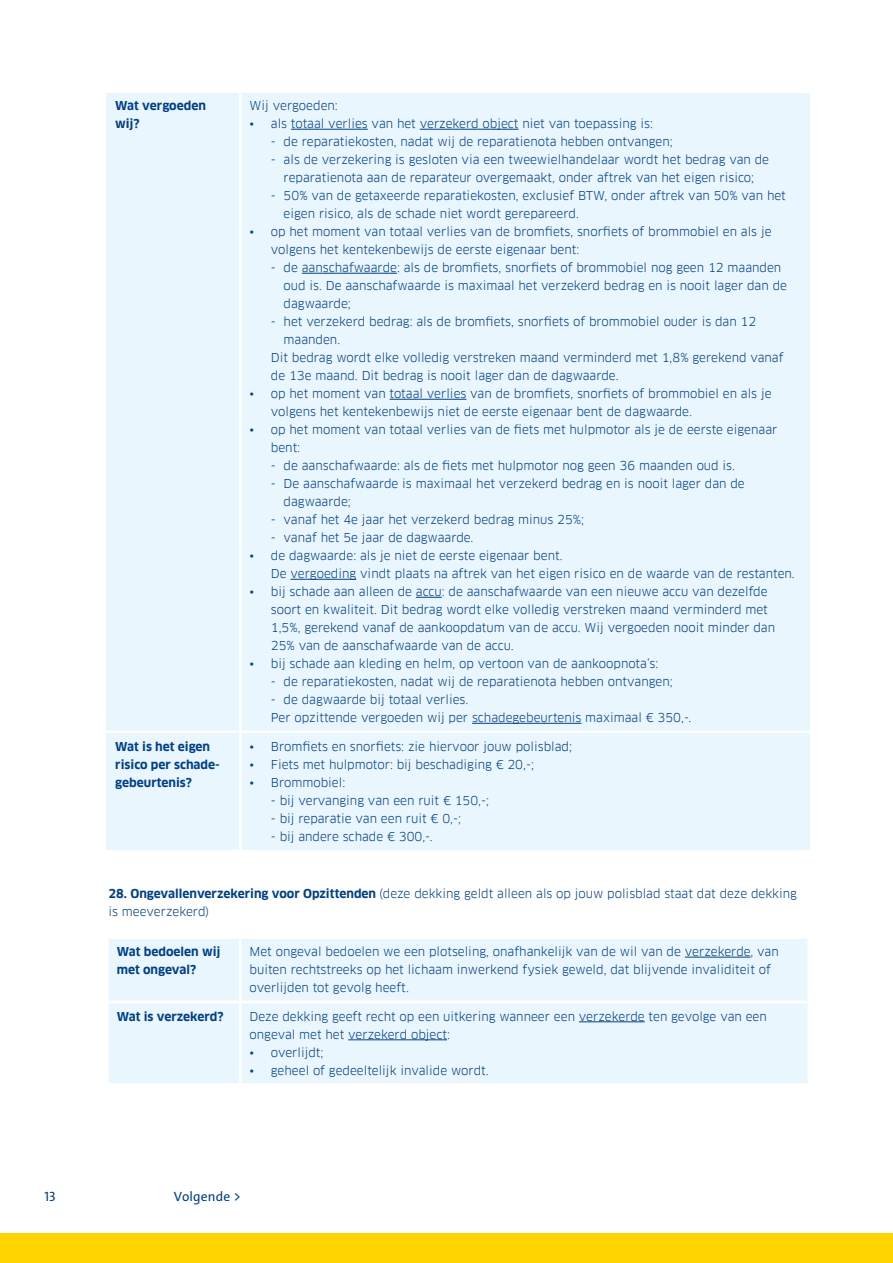
<style>
.page{position:relative;width:893px;height:1263px;background:#fff}
.page>*{position:absolute;margin:0;border:0;box-sizing:border-box;transform-origin:0 0}
.t1{font:13.5px "The Sans C4 s";letter-spacing:.01em;color:#023f86}
.t2{font:13.5px "The Sans C4 s";color:#00448a}
.t3{font:12px/18px "Clan Pro";color:#023f86}
.t4{font:700 12px/18px "Clan Pro";color:#023f86}
.s1{font-weight:700}
</style>
<div class="page">
<div style="left:0;top:1233px;width:893px;height:30px;background:#ffd500"></div>
<div style="left:106px;top:93px;width:704px;height:757px;background:#eaf6fe"></div>
<hr style="left:239px;top:93px;width:2px;height:638px;background:#fff">
<hr style="left:106px;top:731px;width:134px;height:2px;background:#fff">
<hr style="left:240px;top:731px;width:570px;height:2px;background:#fff">
<hr style="left:239px;top:733px;width:2px;height:117px;background:#fff">
<hr style="left:291px;top:129px;width:77px;height:1px;background:#023f86">
<hr style="left:420px;top:129px;width:98px;height:1px;background:#023f86">
<hr style="left:302px;top:273px;width:95px;height:1px;background:#023f86">
<hr style="left:390px;top:399px;width:76px;height:1px;background:#023f86">
<hr style="left:290px;top:579px;width:66px;height:1px;background:#023f86">
<svg style="left:416px;top:597px;width:26px;height:1px"></svg>
<hr style="left:472px;top:723px;width:109px;height:1px;background:#023f86">
<div style="left:109px;top:939px;width:698px;height:144px;background:#eaf6fe"></div>
<hr style="left:109px;top:1001px;width:130px;height:3px;background:#fff">
<hr style="left:241px;top:1001px;width:566px;height:3px;background:#fff">
<hr style="left:239px;top:939px;width:2px;height:63px;background:#fff">
<hr style="left:239px;top:1002px;width:2px;height:81px;background:#fff">
<hr style="left:685px;top:957px;width:65px;height:1px;background:#023f86">
<hr style="left:579px;top:1021px;width:66px;height:1px;background:#023f86">
<hr style="left:348px;top:1039px;width:99px;height:1px;background:#023f86">
<p class="t4" style="left:115px;top:97px;width:92px">Wat vergoeden wij?</p>
<p class="t3" style="left:250px;top:97px;width:90px">Wij vergoeden:</p>
<p class="t3" style="left:250px;top:115px;width:405px">• als totaal verlies van het verzekerd object niet van toepassing is:</p>
<p class="t3" style="left:271px;top:133px;width:403px">- de reparatiekosten, nadat wij de reparatienota hebben ontvangen;</p>
<p class="t3" style="left:271px;top:151px;width:500px;text-align:center">- als de verzekering is gesloten via een tweewielhandelaar wordt het bedrag van de reparatienota aan de reparateur overgemaakt, onder aftrek van het eigen risico;</p>
<p class="t3" style="left:284px;top:187px;width:504px;text-indent:-13px">- 50% van de getaxeerde reparatiekosten, exclusief BTW, onder aftrek van 50% van het eigen risico, als de schade niet wordt gerepareerd.</p>
<p class="t3" style="left:271px;top:223px;width:502px;text-indent:-21px">• op het moment van totaal verlies van de bromfiets, snorfiets of brommobiel en als je volgens het kentekenbewijs de eerste eigenaar bent:</p>
<p class="t3" style="left:284px;top:259px;width:505px;text-indent:-13px">- de aanschafwaarde: als de bromfiets, snorfiets of brommobiel nog geen 12 maanden oud is. De aanschafwaarde is maximaal het verzekerd bedrag en is nooit lager dan de dagwaarde;</p>
<p class="t3" style="left:271px;top:313px;width:487px">- het verzekerd bedrag: als de bromfiets, snorfiets of brommobiel ouder is dan 12</p>
<p class="t3" style="left:284px;top:331px;width:58px">maanden.</p>
<p class="t3" style="left:271px;top:349px;width:514px">Dit bedrag wordt elke volledig verstreken maand verminderd met 1,8% gerekend vanaf</p>
<p class="t3" style="left:271px;top:367px;width:349px">de 13e maand. Dit bedrag is nooit lager dan de dagwaarde.</p>
<p class="t3" style="left:271px;top:385px;width:502px;text-indent:-21px">• op het moment van totaal verlies van de bromfiets, snorfiets of brommobiel en als je volgens het kentekenbewijs niet de eerste eigenaar bent de dagwaarde.</p>
<p class="t3" style="left:271px;top:421px;width:508px;text-indent:-21px">• op het moment van totaal verlies van de fiets met hulpmotor als je de eerste eigenaar bent:</p>
<p class="t3" style="left:271px;top:457px;width:466px">- de aanschafwaarde: als de fiets met hulpmotor nog geen 36 maanden oud is.</p>
<p class="t3" style="left:284px;top:475px;width:463px;text-indent:-13px">- De aanschafwaarde is maximaal het verzekerd bedrag en is nooit lager dan de dagwaarde;</p>
<p class="t3" style="left:271px;top:511px;width:315px">- vanaf het 4e jaar het verzekerd bedrag minus 25%;</p>
<p class="t3" style="left:271px;top:529px;width:204px">- vanaf het 5e jaar de dagwaarde.</p>
<p class="t3" style="left:271px;top:547px;width:525px;text-indent:-21px">• de dagwaarde: als je niet de eerste eigenaar bent.<br>De vergoeding vindt plaats na aftrek van het eigen risico en de waarde van de restanten.</p>
<p class="t3" style="left:271px;top:583px;width:506px;text-indent:-21px">• bij schade aan alleen de accu: de aanschafwaarde van een nieuwe accu van dezelfde soort en kwaliteit. Dit bedrag wordt elke volledig verstreken maand verminderd met 1,5%, gerekend vanaf de aankoopdatum van de accu. Wij vergoeden nooit minder dan 25% van de aanschafwaarde van de accu.</p>
<p class="t3" style="left:250px;top:655px;width:410px">• bij schade aan kleding en helm, op vertoon van de aankoopnota’s:</p>
<p class="t3" style="left:271px;top:673px;width:403px">- de reparatiekosten, nadat wij de reparatienota hebben ontvangen;</p>
<p class="t3" style="left:271px;top:691px;width:422px">- de dagwaarde bij totaal verlies.<br>Per opzittende vergoeden wij per schadegebeurtenis maximaal € 350,-.</p>
<p class="t4" style="left:115px;top:737px;width:106px">Wat is het eigen risico per schade&shy;gebeurtenis?</p>
<p class="t3" style="left:250px;top:737px;width:324px">• Bromfiets en snorfiets: zie hiervoor jouw polisblad;</p>
<p class="t3" style="left:250px;top:755px;width:286px">• Fiets met hulpmotor: bij beschadiging € 20,-;</p>
<p class="t3" style="left:250px;top:773px;width:97px">• Brommobiel:</p>
<p class="t3" style="left:271px;top:791px;width:220px">- bij vervanging van een ruit € 150,-;</p>
<p class="t3" style="left:271px;top:809px;width:192px">- bij reparatie van een ruit € 0,-;</p>
<p class="t3" style="left:271px;top:827px;width:163px">- bij andere schade € 300,-.</p>
<p class="t3" style="left:109px;top:885px;width:690px"><span class="s1">28. Ongevallenverzekering voor Opzittenden</span> (deze dekking geldt alleen als op jouw polisblad staat dat deze dekking is meeverzekerd)</p>
<p class="t4" style="left:117px;top:943px;width:105px">Wat bedoelen wij met ongeval?</p>
<p class="t3" style="left:250px;top:943px;width:531px">Met ongeval bedoelen we een plotseling, onafhankelijk van de wil van de verzekerde, van buiten rechtstreeks op het lichaam inwerkend fysiek geweld, dat blijvende invaliditeit of overlijden tot gevolg heeft.</p>
<p class="t4" style="left:117px;top:1008px;width:108px">Wat is verzekerd?</p>
<p class="t3" style="left:250px;top:1007px;width:519px">Deze dekking geeft recht op een uitkering wanneer een verzekerde ten gevolge van een ongeval met het verzekerd object:</p>
<p class="t3" style="left:250px;top:1043px;width:75px">• overlijdt;</p>
<p class="t3" style="left:250px;top:1061px;width:241px">• geheel of gedeeltelijk invalide wordt.</p>
<p class="t2" style="left:45px;top:1187px;width:13px">13</p>
<p class="t1" style="left:174px;top:1187px;width:69px">Volgende &gt;</p>
</div>
